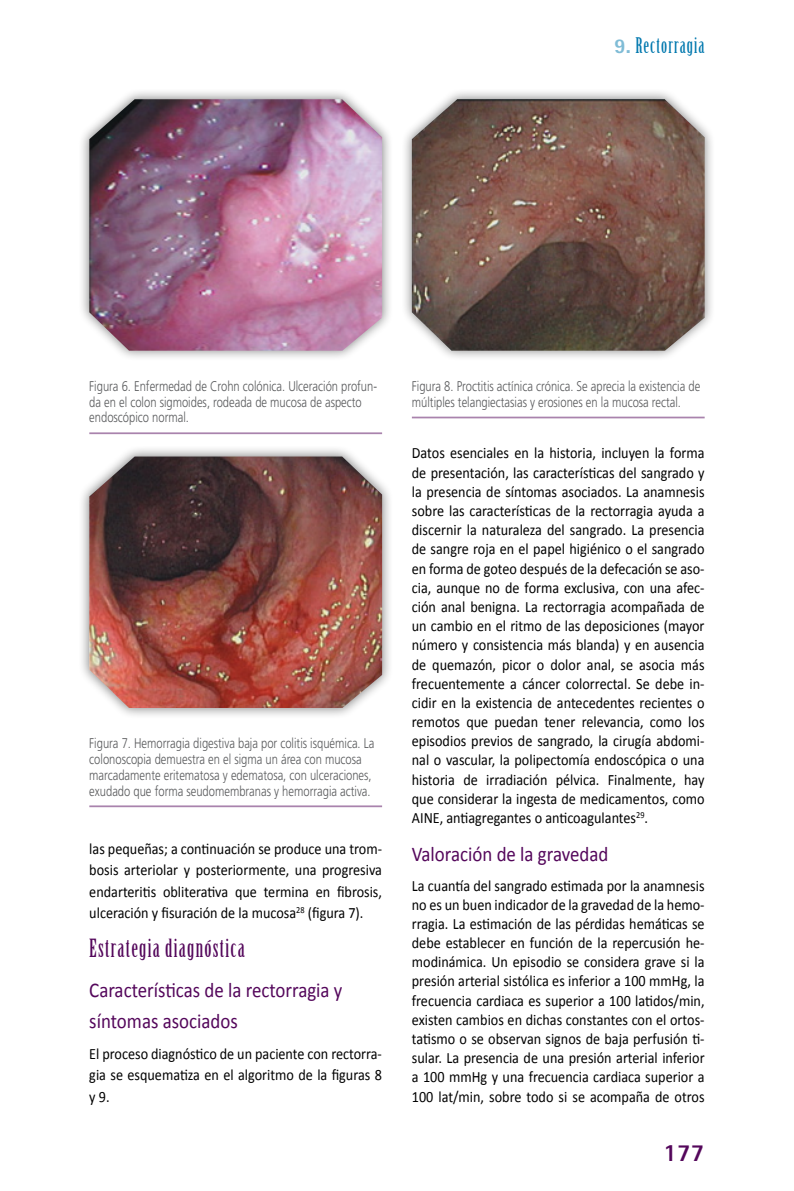
<style>
.page{position:relative;width:794px;height:1191px;background:#fff}
.page>*{position:absolute;margin:0;border:0;box-sizing:border-box;transform-origin:0 0}
.t1{font:24.5px "Birch Std";letter-spacing:.05em;color:#54075b}
.t2{font:800 24.5px "Rotis Sans Serif";color:#54075b}
.t3{font:21px/30.4px "Calibri";color:#54075b;scale:.9 1}
.t4{font:21px "Birch Std";letter-spacing:.05em;color:#0078ae}
.t5{font:15.75px/19.2px "Calibri";color:#000;text-align:justify;scale:.9 1}
.t6{font:300 14px/15.8px "Frutiger";color:#58595b;scale:.8 1}
.s1{font-family:"Rotis Sans Serif";font-weight:800;color:#80bcd6}
</style>
<div class="page">
<hr style="left:89px;top:432px;width:293px;height:2px;background:#a983ad">
<div style="left:78px;top:88px;width:315px;height:274px;background:#000;opacity:.5"></div>
<img style="left:89px;top:99px;width:293px;height:252px">
<hr style="left:89px;top:805px;width:293px;height:2px;background:#a983ad">
<div style="left:78px;top:445px;width:315px;height:274px;background:#000;opacity:.5"></div>
<img style="left:89px;top:456px;width:293px;height:252px">
<hr style="left:412px;top:416px;width:292px;height:2px;background:#a983ad">
<div style="left:400px;top:88px;width:316px;height:274px;background:#000;opacity:.5"></div>
<img style="left:412px;top:99px;width:292px;height:252px">
<h2 class="t4" style="left:614px;top:33px;width:92px"><span class="s1">9.</span> Rectorragia</h2>
<p class="t6" style="left:89px;top:378px;width:361px">Figura 6. Enfermedad de Crohn colónica. Ulceración profun&shy;da en el colon sigmoides, rodeada de mucosa de aspecto endoscópico normal.</p>
<p class="t6" style="left:89px;top:735px;width:358px">Figura 7. Hemorragia digestiva baja por colitis isquémica. La colonoscopia demuestra en el sigma un área con mucosa marcadamente eritematosa y edematosa, con ulceraciones, exudado que forma seudomembranas y hemorragia activa.</p>
<p class="t5" style="left:89px;top:838px;width:327px;line-height:21.3px">las pequeñas; a continuación se produce una trom&shy;bosis arteriolar y posteriormente, una progresiva endarteritis obliterativa que termina en fibrosis, ulceración y fisuración de la mucosa<sup>28</sup> (figura 7).</p>
<h1 class="t1" style="left:89px;top:934px;width:157px">Estrategia diagnóstica</h1>
<h2 class="t3" style="left:89px;top:975px;width:283px">Características de la rectorragia y síntomas asociados</h2>
<p class="t5" style="left:89px;top:1043px;width:327px;line-height:21.3px">El proceso diagnóstico de un paciente con rectorra&shy;gia se esquematiza en el algoritmo de la figuras 8 y 9.</p>
<p class="t6" style="left:412px;top:378px;width:362px">Figura 8. Proctitis actínica crónica. Se aprecia la existencia de múltiples telangiectasias y erosiones en la mucosa rectal.</p>
<p class="t5" style="left:412px;top:443px;width:327px">Datos esenciales en la historia, incluyen la forma de presentación, las características del sangrado y la presencia de síntomas asociados. La anamnesis sobre las características de la rectorragia ayuda a discernir la naturaleza del sangrado. La presencia de sangre roja en el papel higiénico o el sangrado en forma de goteo después de la defecación se aso&shy;cia, aunque no de forma exclusiva, con una afec&shy;ción anal benigna. La rectorragia acompañada de un cambio en el ritmo de las deposiciones (mayor número y consistencia más blanda) y en ausencia de quemazón, picor o dolor anal, se asocia más frecuentemente a cáncer colorrectal. Se debe in&shy;cidir en la existencia de antecedentes recientes o remotos que puedan tener relevancia, como los episodios previos de sangrado, la cirugía abdomi&shy;nal o vascular, la polipectomía endoscópica o una historia de irradiación pélvica. Finalmente, hay que considerar la ingesta de medicamentos, como AINE, antiagregantes o anticoagulantes<sup>29</sup>.</p>
<h2 class="t3" style="left:412px;top:839px;width:220px">Valoración de la gravedad</h2>
<p class="t5" style="left:412px;top:875px;width:327px">La cuantía del sangrado estimada por la anamnesis no es un buen indicador de la gravedad de la hemo&shy;rragia. La estimación de las pérdidas hemáticas se debe establecer en función de la repercusión he&shy;modinámica. Un episodio se considera grave si la presión arterial sistólica es inferior a 100 mmHg, la frecuencia cardiaca es superior a 100 latidos/min, existen cambios en dichas constantes con el ortos&shy;tatismo o se observan signos de baja perfusión ti&shy;sular. La presencia de una presión arterial inferior a 100 mmHg y una frecuencia cardiaca superior a 100 lat/min, sobre todo si se acompaña de otros</p>
<h1 class="t2" style="left:663px;top:1136px;width:42px">177</h1>
</div>
